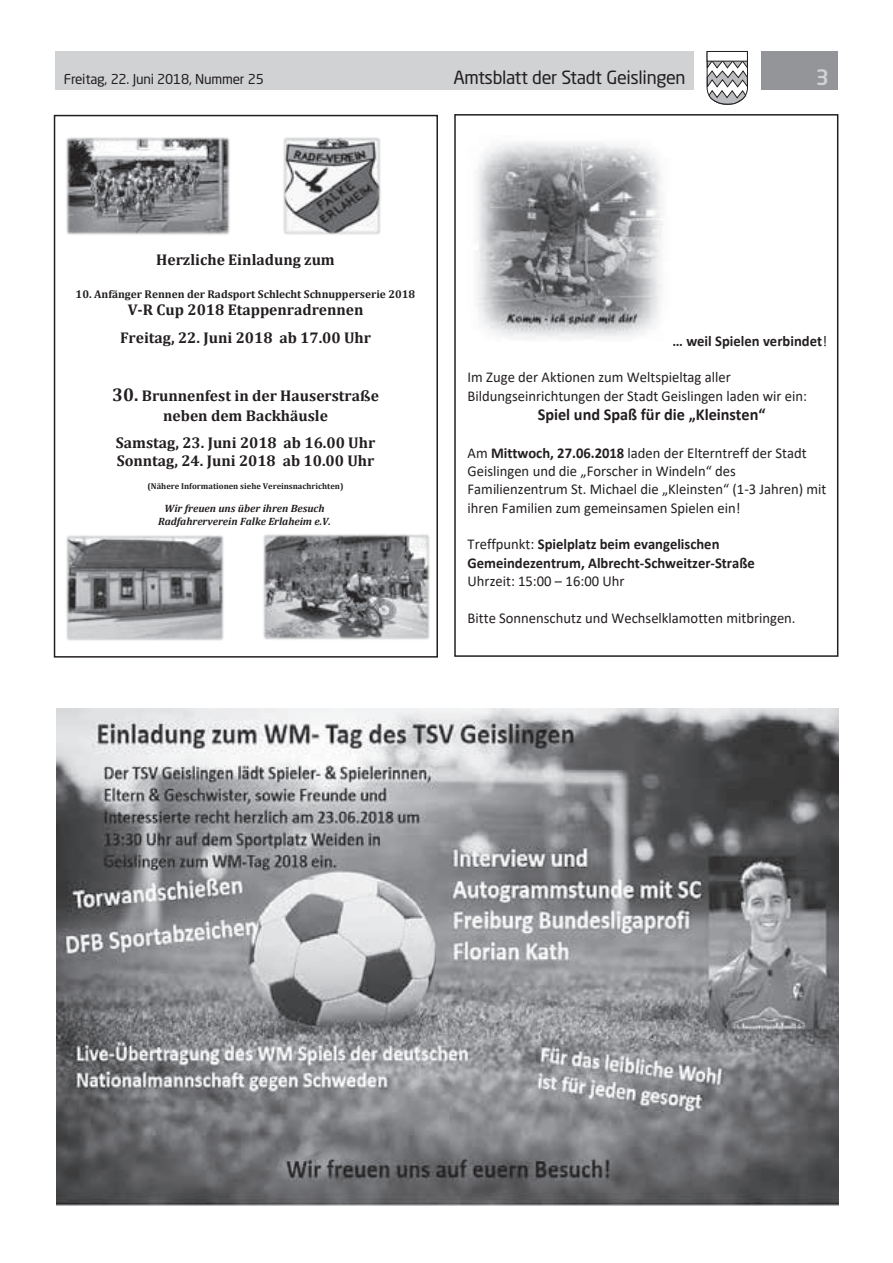
<style>
.page{position:relative;width:893px;height:1263px;background:#fff}
.page>*{position:absolute;margin:0;border:0;box-sizing:border-box;transform-origin:0 0}
.t1{font:500 21px "Neo Sans Std";color:#d1d2d4}
.t2{font:18px "Neo Sans Std";letter-spacing:-.02em;color:#231f20}
.t3{font:700 16.65px "Calibri";color:#231f20}
.t4{font:700 15.6px/27.2px "Cambria";color:#231f20;text-align:center}
.t5{font:15px/18.3px "Calibri";color:#231f20}
.t6{font:700 15px/18.3px "Calibri";color:#231f20}
.t7{font:13.5px "Neo Sans Std";letter-spacing:-.015em;color:#231f20}
.t8{font:700 11.25px "Cambria";color:#231f20}
.t9{font:italic 700 10.65px/12.9px "Cambria";color:#231f20;text-align:center}
.t10{font:700 8.55px "Cambria";color:#231f20}
.s1{font-size:18.45px}
.s2{font-weight:400}
.s3{font-weight:700}
.s4{font-style:inherit}
</style>
<div class="page">
<div style="left:55px;top:51px;width:639px;height:38px;background:#d1d2d4"></div>
<div style="left:761px;top:51px;width:77px;height:38px;background:#939598"></div>
<svg style="left:706px;top:51px;width:42px;height:54px"></svg>
<div style="left:707px;top:51px;width:41px;height:10px;background:#fff;border:1px solid #231f20"></div>
<img style="left:283px;top:137px;width:98px;height:98px">
<img style="left:263px;top:534px;width:167px;height:106px">
<img style="left:66px;top:535px;width:158px;height:106px">
<img style="left:66px;top:137px;width:164px;height:98px">
<div style="left:54px;top:115px;width:384px;height:543px;border:2px solid #231f20"></div>
<img style="left:56px;top:709px;width:782px;height:496px">
<img style="left:477px;top:142px;width:186px;height:197px">
<div style="left:454px;top:114px;width:384px;height:543px;border:2px solid #231f20"></div>
<p class="t7" style="left:64px;top:71px;width:202px">Freitag, 22. Juni 2018, Nummer 25</p>
<p class="t2" style="left:453px;top:66px;width:234px">Amtsblatt der Stadt Geislingen</p>
<h1 class="t1" style="left:816px;top:64px;width:15px">3</h1>
<p class="t4" style="left:156px;top:245px;width:180px">Herzliche Einladung zum</p>
<p class="t8" style="left:76px;top:286px;width:341px">10. Anfänger Rennen der Radsport Schlecht Schnupperserie 2018</p>
<p class="t4" style="left:120px;top:296px;width:253px">V-R Cup 2018 Etappenradrennen<br>Freitag, 22. Juni 2018 ab 17.00 Uhr</p>
<p class="t4" style="left:112px;top:385px;width:268px;line-height:20px"><span class="s1">30.</span> Brunnenfest in der Hauserstraße neben dem Backhäusle</p>
<p class="t4" style="left:116px;top:433px;width:261px;line-height:18.5px;text-align:left">Samstag, 23. Juni 2018 ab 16.00 Uhr<br>Sonntag, 24. Juni 2018 ab 10.00 Uhr</p>
<p class="t10" style="left:147px;top:480px;width:198px">(Nähere Informationen siehe Vereinsnachrichten)</p>
<p class="t9" style="left:158px;top:501px;width:174px">Wir freuen uns über ihren Besuch<br>Radfahrerverein Falke Erlaheim e.V.</p>
<p class="t6" style="left:673px;top:331px;width:156px">… weil Spielen verbindet<span class="s2">!</span></p>
<p class="t5" style="left:468px;top:368px;width:341px">Im Zuge der Aktionen zum Weltspieltag aller<br>Bildungseinrichtungen der Stadt Geislingen laden wir ein:</p>
<p class="t3" style="left:538px;top:403px;width:229px">Spiel und Spaß für die „Kleinsten“</p>
<p class="t5" style="left:468px;top:443px;width:360px">Am <span class="s3">Mittwoch, 27.06.2018</span> laden der Elterntreff der Stadt Geislingen und die „Forscher in Windeln“ des Familienzentrum St. Michael die „Kleinsten“ (1-3 Jahren) mit ihren Familien zum gemeinsamen Spielen ein!</p>
<p class="t6" style="left:468px;top:535px;width:289px"><span class="s2">Treffpunkt:</span> Spielplatz <span class="s4">beim</span> evangelischen<br>Gemeindezentrum<span class="s4">, Albrecht-Schweitzer-Straße<br></span><span class="s2">Uhrzeit: 15:00 – 16:00 Uhr</span></p>
<p class="t5" style="left:468px;top:608px;width:330px">Bitte Sonnenschutz und Wechselklamotten mitbringen.</p>
</div>
